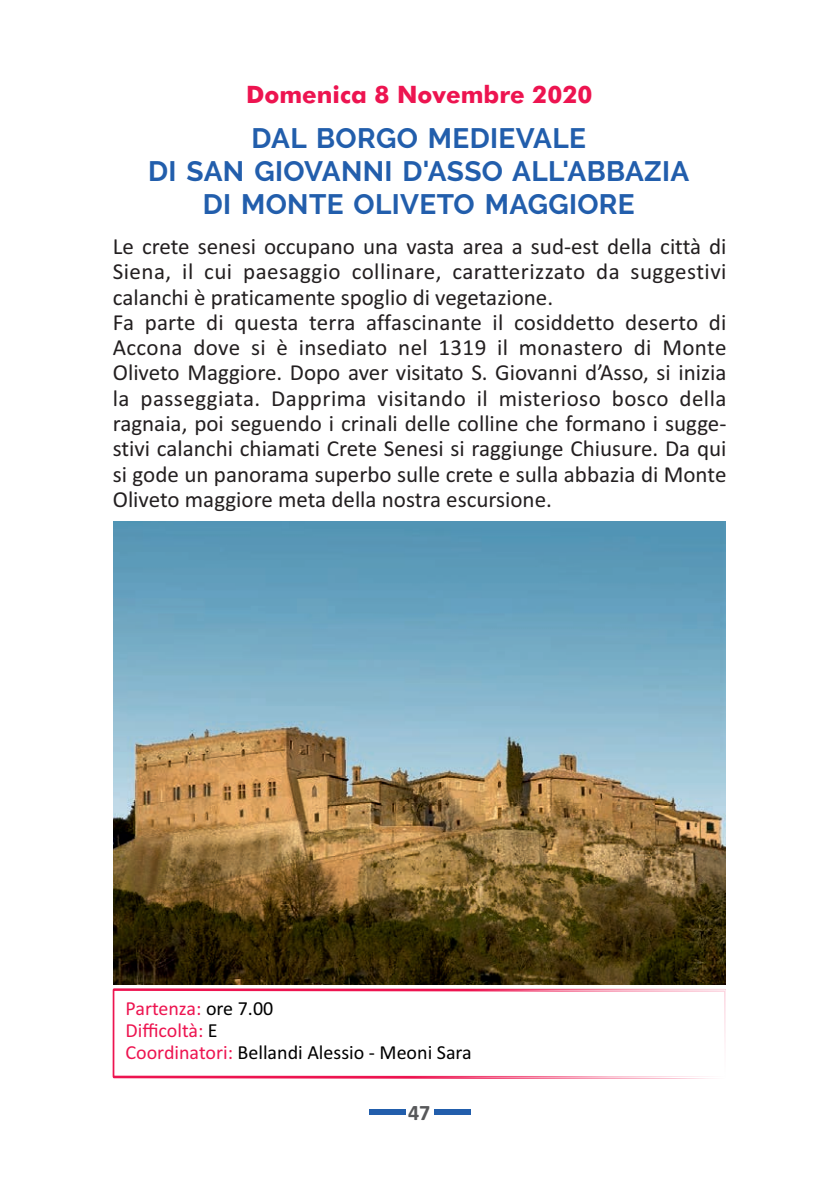
<style>
.page{position:relative;width:840px;height:1191px;background:#fff}
.page>*{position:absolute;margin:0;border:0;box-sizing:border-box;transform-origin:0 0}
.t1{font:700 28px/32.8px "Raleway";letter-spacing:.01em;color:#225eac;text-align:center}
.t2{font:700 24px "Futura BT";color:#ed1450}
.t3{font:23px/25.2px "Calibri";color:#231f20}
.t4{font:700 22px "Calibri";color:#57585a}
.t5{font:20px "Calibri";color:#000}
.t6{font:20px "Calibri";color:#ed1450}
.s1{color:#000}
.s2{color:#ed1450}
</style>
<div class="page">
<div style="left:369px;top:1109px;width:36px;height:6px;background:#225eac"></div>
<div style="left:434px;top:1109px;width:36px;height:6px;background:#225eac"></div>
<img style="left:113px;top:522px;width:612px;height:462px">
<svg style="left:113px;top:988px;width:612px;height:91px"></svg>
<p class="t2" style="left:246px;top:84px;width:347px">Domenica 8 Novembre 2020</p>
<p class="t1" style="left:148px;top:122px;width:542px">DAL BORGO MEDIEVALE<br>DI SAN GIOVANNI D'ASSO ALL'ABBAZIA<br>DI MONTE OLIVETO MAGGIORE</p>
<p class="t3" style="left:113px;top:236px;width:615px">Le crete senesi occupano una vasta area a sud-est della città di Siena, il cui paesaggio collinare, caratterizzato da suggestivi calanchi è praticamente spoglio di vegetazione.<br>Fa parte di questa terra affascinante il cosiddetto deserto di Accona dove si è insediato nel 1319 il monastero di Monte Oliveto Maggiore. Dopo aver visitato S. Giovanni d’Asso, si inizia la passeggiata. Dapprima visitando il misterioso bosco della ragnaia, poi seguendo i crinali delle colline che formano i sugge&shy;stivi calanchi chiamati Crete Senesi si raggiunge Chiusure. Da qui si gode un panorama superbo sulle crete e sulla abbazia di Monte Oliveto maggiore meta della nostra escursione.</p>
<p class="t6" style="left:125px;top:999px;width:149px">Partenza: <span class="s1">ore 7.00</span></p>
<p class="t6" style="left:125px;top:1021px;width:94px">Difficoltà: <span class="s1">E</span></p>
<p class="t5" style="left:125px;top:1043px;width:347px"><span class="s2">Coordinatori:</span> Bellandi Alessio - Meoni Sara</p>
<p class="t4" style="left:408px;top:1103px;width:24px">47</p>
</div>
